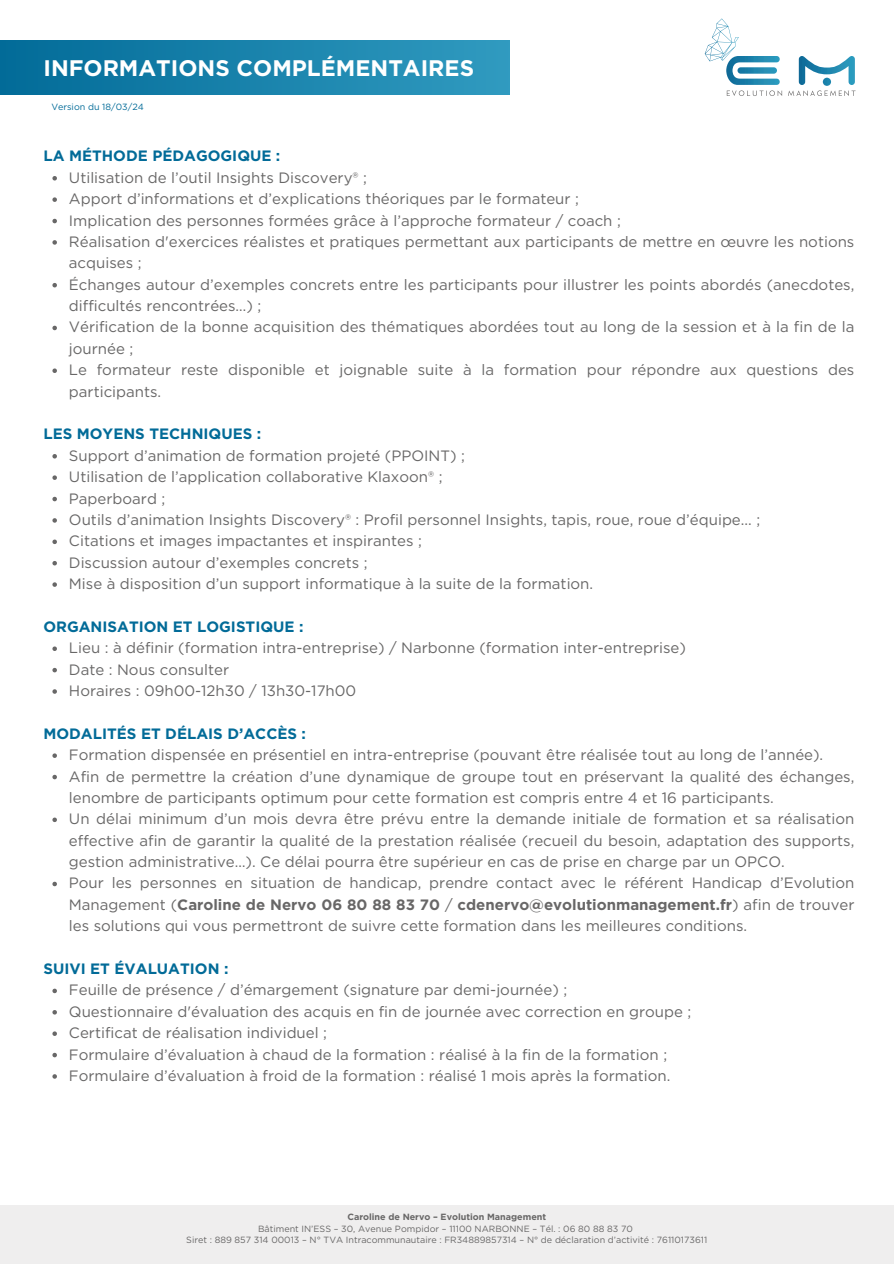
<style>
.page{position:relative;width:894px;height:1264px;background:#fff}
.page>*{position:absolute;margin:0;border:0;box-sizing:border-box;transform-origin:0 0}
.t1{font:700 22.5px "Gotham";color:#fff}
.t2{font:15px/21.3px "Gotham";color:#686767}
.t3{font:700 15px "Gotham";color:#026b98}
.t4{font:9px "Gotham";color:#686767}
.t5{font:700 9px "Gotham";color:#686767}
.t6{font:9px "Gotham";color:#026b98}
.s1{font-weight:700}
</style>
<div class="page">
<svg style="left:52px;top:176px;width:5px;height:4px"></svg>
<svg style="left:52px;top:197px;width:5px;height:5px"></svg>
<svg style="left:52px;top:219px;width:5px;height:4px"></svg>
<svg style="left:52px;top:240px;width:5px;height:5px"></svg>
<svg style="left:52px;top:283px;width:5px;height:4px"></svg>
<svg style="left:52px;top:326px;width:5px;height:4px"></svg>
<svg style="left:52px;top:368px;width:5px;height:5px"></svg>
<svg style="left:52px;top:454px;width:5px;height:4px"></svg>
<svg style="left:52px;top:475px;width:5px;height:5px"></svg>
<svg style="left:52px;top:497px;width:5px;height:4px"></svg>
<svg style="left:52px;top:518px;width:5px;height:4px"></svg>
<svg style="left:52px;top:539px;width:5px;height:5px"></svg>
<svg style="left:52px;top:561px;width:5px;height:4px"></svg>
<svg style="left:52px;top:582px;width:5px;height:5px"></svg>
<svg style="left:52px;top:646px;width:5px;height:5px"></svg>
<svg style="left:52px;top:668px;width:5px;height:4px"></svg>
<svg style="left:52px;top:689px;width:5px;height:4px"></svg>
<svg style="left:52px;top:753px;width:5px;height:5px"></svg>
<svg style="left:52px;top:774px;width:5px;height:5px"></svg>
<svg style="left:52px;top:817px;width:5px;height:5px"></svg>
<svg style="left:52px;top:881px;width:5px;height:5px"></svg>
<svg style="left:52px;top:988px;width:5px;height:5px"></svg>
<svg style="left:52px;top:1010px;width:5px;height:4px"></svg>
<svg style="left:52px;top:1031px;width:5px;height:4px"></svg>
<svg style="left:52px;top:1052px;width:5px;height:5px"></svg>
<svg style="left:52px;top:1074px;width:5px;height:4px"></svg>
<div style="left:0;top:40px;width:509px;height:55px;background:linear-gradient(to right,#026b98,#319bc0)"></div>
<div style="left:0;top:1204px;width:893px;height:59px;background:#efeeee"></div>
<img style="left:704px;top:19px;width:34px;height:42px">
<img style="left:726px;top:56px;width:53px;height:29px">
<img style="left:798px;top:56px;width:56px;height:30px">
<svg style="left:726px;top:90px;width:55px;height:6px"></svg>
<svg style="left:788px;top:90px;width:67px;height:6px"></svg>
<h1 class="t1" style="left:43px;top:54px;width:432px">INFORMATIONS COMPLÉMENTAIRES</h1>
<p class="t6" style="left:51px;top:101px;width:94px">Version du 18/03/24</p>
<p class="t3" style="left:43px;top:147px;width:238px">LA MÉTHODE PÉDAGOGIQUE :</p>
<p class="t2" style="left:69px;top:167px;width:786px">Utilisation de l’outil Insights Discovery® ;<br>Apport d’informations et d’explications théoriques par le formateur ;<br>Implication des personnes formées grâce à l’approche formateur / coach ;<br>Réalisation d'exercices réalistes et pratiques permettant aux participants de mettre en œuvre les notions acquises ;<br>Échanges autour d’exemples concrets entre les participants pour illustrer les points abordés (anecdotes, difficultés rencontrées…) ;<br>Vérification de la bonne acquisition des thématiques abordées tout au long de la session et à la fin de la journée ;<br>Le formateur reste disponible et joignable suite à la formation pour répondre aux questions des participants.</p>
<p class="t3" style="left:43px;top:425px;width:219px">LES MOYENS TECHNIQUES :</p>
<p class="t2" style="left:69px;top:445px;width:692px">Support d’animation de formation projeté (PPOINT) ;<br>Utilisation de l’application collaborative Klaxoon® ;<br>Paperboard ;<br>Outils d’animation Insights Discovery® : Profil personnel Insights, tapis, roue, roue d’équipe... ; Citations et images impactantes et inspirantes ;<br>Discussion autour d’exemples concrets ;<br>Mise à disposition d’un support informatique à la suite de la formation.</p>
<p class="t3" style="left:43px;top:617px;width:261px">ORGANISATION ET LOGISTIQUE :</p>
<p class="t2" style="left:69px;top:637px;width:618px">Lieu : à définir (formation intra-entreprise) / Narbonne (formation inter-entreprise)<br>Date : Nous consulter<br>Horaires : 09h00-12h30 / 13h30-17h00</p>
<p class="t3" style="left:43px;top:724px;width:264px">MODALITÉS ET DÉLAIS D’ACCÈS :</p>
<p class="t2" style="left:69px;top:744px;width:786px">Formation dispensée en présentiel en intra-entreprise (pouvant être réalisée tout au long de l’année).<br>Afin de permettre la création d’une dynamique de groupe tout en préservant la qualité des échanges, lenombre de participants optimum pour cette formation est compris entre 4 et 16 participants.<br>Un délai minimum d’un mois devra être prévu entre la demande initiale de formation et sa réalisation effective afin de garantir la qualité de la prestation réalisée (recueil du besoin, adaptation des supports, gestion administrative…). Ce délai pourra être supérieur en cas de prise en charge par un OPCO.<br>Pour les personnes en situation de handicap, prendre contact avec le référent Handicap d’Evolution Management (<span class="s1">Caroline de Nervo 06 80 88 83 70</span> / <span class="s1">cdenervo@evolutionmanagement.fr</span>) afin de trouver les solutions qui vous permettront de suivre cette formation dans les meilleures conditions.</p>
<p class="t3" style="left:43px;top:959px;width:186px">SUIVI ET ÉVALUATION :</p>
<p class="t2" style="left:69px;top:979px;width:623px">Feuille de présence / d’émargement (signature par demi-journée) ;<br>Questionnaire d'évaluation des acquis en fin de journée avec correction en groupe ; Certificat de réalisation individuel ;<br>Formulaire d’évaluation à chaud de la formation : réalisé à la fin de la formation ; Formulaire d’évaluation à froid de la formation : réalisé 1 mois après la formation.</p>
<p class="t5" style="left:347px;top:1211px;width:200px">Caroline de Nervo – Evolution Management</p>
<p class="t4" style="left:258px;top:1222px;width:376px">Bâtiment IN’ESS – 30, Avenue Pompidor – 11100 NARBONNE – Tél. : 06 80 88 83 70</p>
<p class="t4" style="left:186px;top:1234px;width:522px">Siret : 889 857 314 00013 – N° TVA Intracommunautaire : FR34889857314 – N° de déclaration d’activité : 76110173611</p>
</div>
